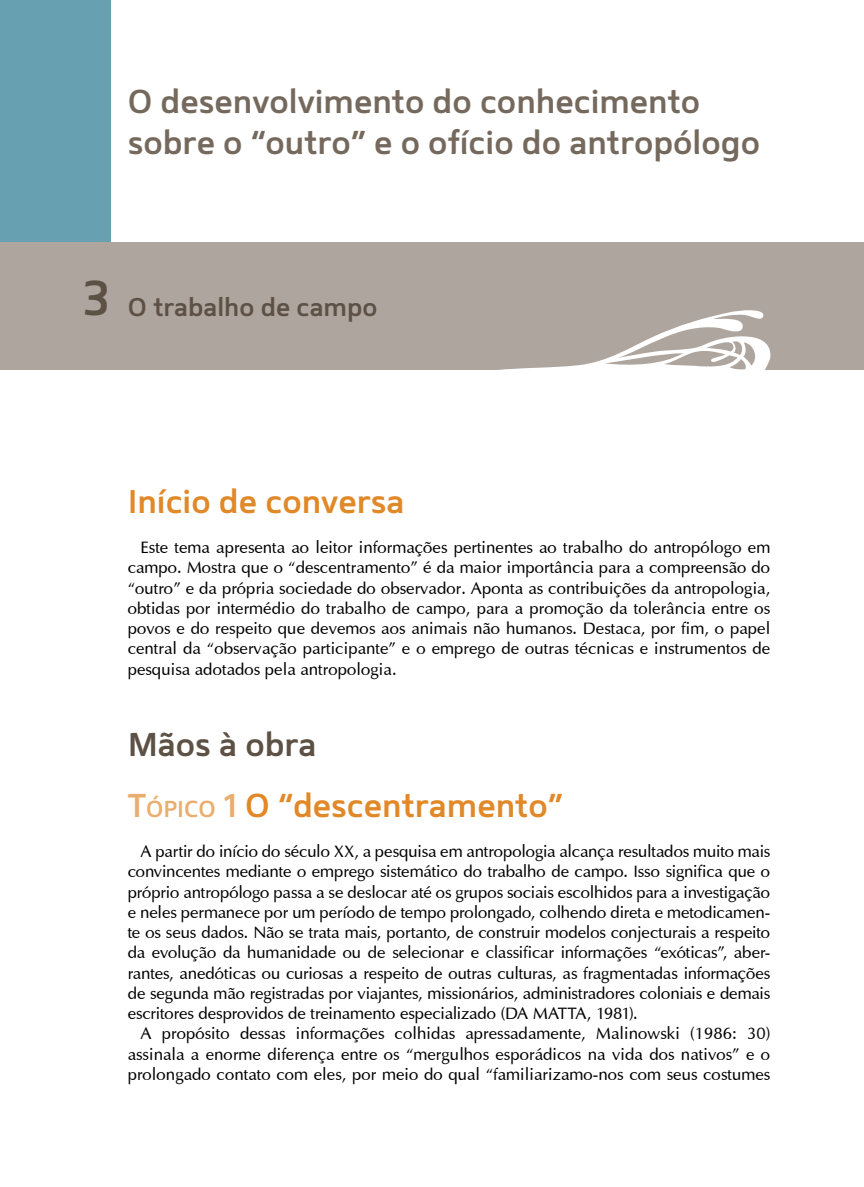
<style>
.page{position:relative;width:864px;height:1187px;background:#fff}
.page>*{position:absolute;margin:0;border:0;box-sizing:border-box;transform-origin:0 0}
.t1{font:600 33px/40.5px "Mentone";color:#75695d}
.t2{font:600 33px/60.8px "Mentone";color:#e18928}
.t3{font:600 25.5px "Mentone";color:#5d5145}
.t4{font:16.8px/20.2px "Optima";color:#000;text-align:justify}
.s1{font-size:48.75px}
.s2{color:#5d5145}
.s3{color:#eaad6d}
.s4{font-size:23.1px;color:#eaad6d}
</style>
<div class="page">
<div style="left:0;top:0;width:110px;height:291px;background:#66a0b1"></div>
<div style="left:0;top:242px;width:863px;height:128px;background:#aea59e"></div>
<svg style="left:499px;top:310px;width:272px;height:60px"></svg>
<h1 class="t1" style="left:128px;top:81px;width:633px">O desenvolvimento do conhecimento sobre o “outro” e o ofício do antropólogo</h1>
<h2 class="t3" style="left:83px;top:291px;width:296px"><span class="s1">3</span> O trabalho de campo</h2>
<h1 class="t2" style="left:128px;top:470px;width:278px">Início de conversa</h1>
<p class="t4" style="left:128px;top:537px;width:644px;text-indent:13px">Este tema apresenta ao leitor informações pertinentes ao trabalho do antropólogo em campo. Mostra que o “descentramento” é da maior importância para a compreensão do “outro” e da própria sociedade do observador. Aponta as contribuições da antropologia, obtidas por intermédio do trabalho de campo, para a promoção da tolerância entre os povos e do respeito que devemos aos animais não humanos. Destaca, por fim, o papel central da “observação participante” e o emprego de outras técnicas e instrumentos de pesquisa adotados pela antropologia.</p>
<h1 class="t2" style="left:128px;top:713px;width:436px"><span class="s2">Mãos à obra<br></span><span class="s3">T</span><span class="s4">ópico</span> <span class="s3">1</span> O “descentramento”</h1>
<p class="t4" style="left:128px;top:841px;width:644px;text-indent:13px">A partir do início do século XX, a pesquisa em antropologia alcança resultados muito mais convincentes mediante o emprego sistemático do trabalho de campo. Isso significa que o próprio antropólogo passa a se deslocar até os grupos sociais escolhidos para a investigação e neles permanece por um período de tempo prolongado, colhendo direta e metodicamen&shy;te os seus dados. Não se trata mais, portanto, de construir modelos conjecturais a respeito da evolução da humanidade ou de selecionar e classificar informações “exóticas”, aber&shy;rantes, anedóticas ou curiosas a respeito de outras culturas, as fragmentadas informações de segunda mão registradas por viajantes, missionários, administradores coloniais e demais escritores desprovidos de treinamento especializado (DA MATTA, 1981).</p>
<p class="t4" style="left:128px;top:1023px;width:644px;text-indent:13px">A propósito dessas informações colhidas apressadamente, Malinowski (1986: 30) assinala a enorme diferença entre os “mergulhos esporádicos na vida dos nativos” e o prolongado contato com eles, por meio do qual “familiarizamo-nos com seus costumes</p>
</div>
